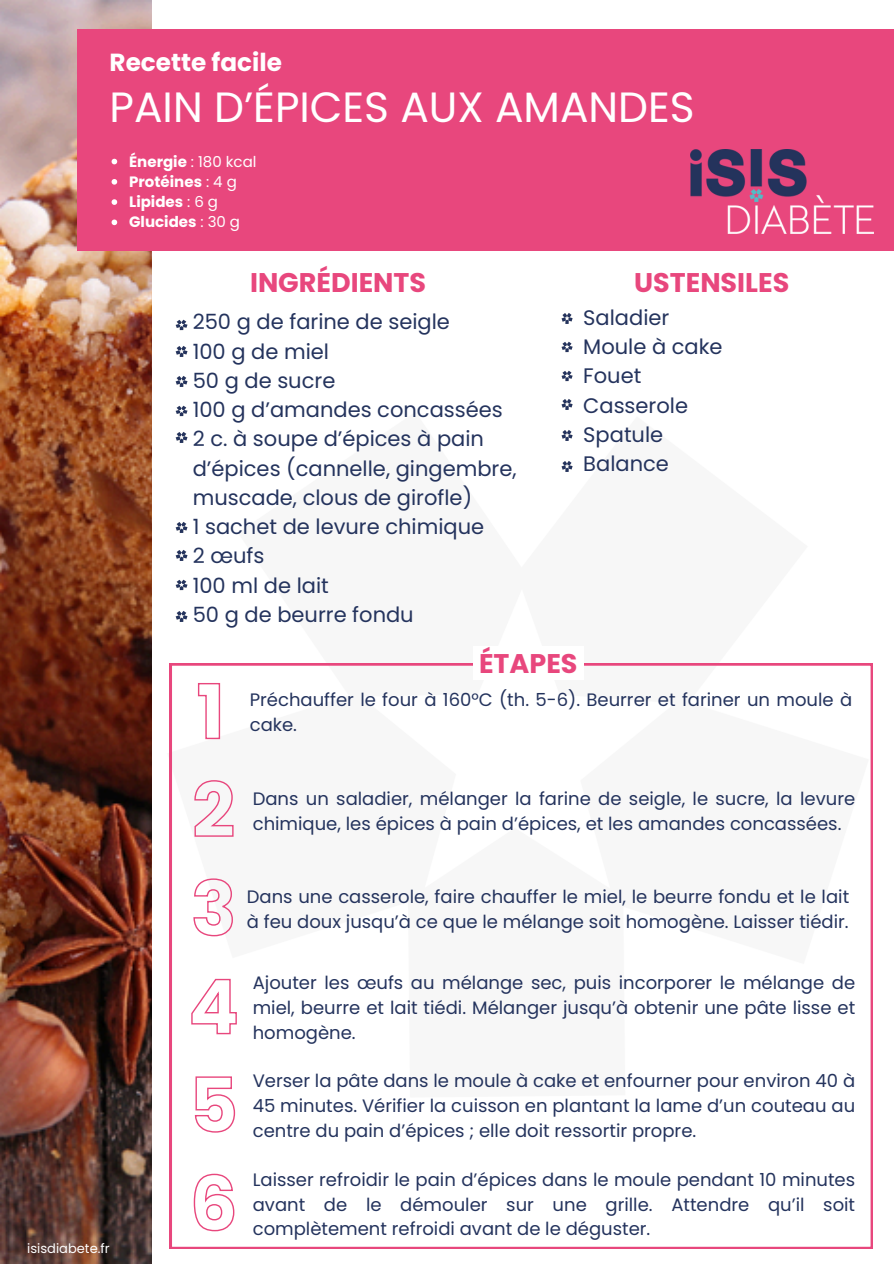
<style>
.page{position:relative;width:894px;height:1264px;background:#fff}
.page>*{position:absolute;margin:0;border:0;box-sizing:border-box;transform-origin:0 0}
.t1{font:42.3px "Poppins";color:#fff}
.t2{font:700 27px "Poppins";color:#e8477d}
.t3{font:700 24.75px "Poppins";color:#fff}
.t4{font:21px/29.2px "Poppins";color:#24335d}
.t5{font:18px/24.8px "Poppins";color:#24335d}
.t6{font:700 15px "Poppins";color:#fff}
.t7{font:15px "Poppins";color:#fff}
.t8{font:13.05px "Poppins";color:#fff}
.s1{font-weight:700}
.s2{font-weight:400}
</style>
<div class="page">
<img style="left:0;top:0;width:151px;height:1263px">
<div style="left:77px;top:29px;width:816px;height:222px;background:#e8477d"></div>
<img style="left:690px;top:149px;width:183px;height:85px">
<svg style="left:170px;top:663px;width:702px;height:585px"></svg>
<div style="left:473px;top:647px;width:110px;height:33px;background:#fff"></div>
<img style="left:561px;top:313px;width:12px;height:11px">
<img style="left:561px;top:341px;width:12px;height:12px">
<svg style="left:561px;top:370px;width:12px;height:12px"></svg>
<svg style="left:561px;top:399px;width:12px;height:11px"></svg>
<img style="left:561px;top:430px;width:12px;height:11px">
<img style="left:561px;top:461px;width:12px;height:11px">
<img style="left:175px;top:319px;width:13px;height:12px">
<img style="left:175px;top:346px;width:13px;height:11px">
<img style="left:175px;top:405px;width:13px;height:12px">
<img style="left:175px;top:376px;width:13px;height:11px">
<svg style="left:175px;top:432px;width:13px;height:11px"></svg>
<img style="left:175px;top:579px;width:13px;height:12px">
<svg style="left:175px;top:522px;width:13px;height:11px"></svg>
<img style="left:175px;top:550px;width:13px;height:11px">
<img style="left:175px;top:611px;width:13px;height:11px">
<svg style="left:197px;top:682px;width:24px;height:57px"></svg>
<svg style="left:175px;top:779px;width:59px;height:62px"></svg>
<svg style="left:111px;top:159px;width:6px;height:5px"></svg>
<svg style="left:111px;top:179px;width:6px;height:6px"></svg>
<svg style="left:111px;top:199px;width:6px;height:6px"></svg>
<svg style="left:111px;top:219px;width:6px;height:6px"></svg>
<svg style="left:193px;top:877px;width:40px;height:60px"></svg>
<svg style="left:194px;top:1075px;width:42px;height:58px"></svg>
<svg style="left:190px;top:978px;width:47px;height:56px"></svg>
<svg style="left:193px;top:1172px;width:42px;height:59px"></svg>
<p class="t3" style="left:110px;top:45px;width:174px">Recette facile</p>
<h2 class="t1" style="left:110px;top:77px;width:586px">PAIN D’ÉPICES AUX AMANDES</h2>
<p class="t7" style="left:129px;top:151px;width:129px"><span class="s1">Énergie</span> : 180 kcal</p>
<p class="t6" style="left:129px;top:171px;width:109px">Protéines <span class="s2">: 4 g</span></p>
<p class="t6" style="left:129px;top:191px;width:90px">Lipides <span class="s2">: 6 g</span></p>
<p class="t6" style="left:129px;top:212px;width:112px">Glucides <span class="s2">: 30 g</span></p>
<p class="t2" style="left:250px;top:263px;width:178px">INGRÉDIENTS</p>
<p class="t4" style="left:193px;top:307px;width:325px">250 g de farine de seigle<br>100 g de miel<br>50 g de sucre<br>100 g d’amandes concassées<br>2 c. à soupe d’épices à pain d’épices (cannelle, gingembre, muscade, clous de girofle)<br>1 sachet de levure chimique<br>2 œufs<br>100 ml de lait<br>50 g de beurre fondu</p>
<h3 class="t2" style="left:634px;top:263px;width:157px">USTENSILES</h3>
<h1 class="t4" style="left:583px;top:303px;width:141px">Saladier<br>Moule à cake<br>Fouet<br>Casserole<br>Spatule<br>Balance</h1>
<p class="t2" style="left:479px;top:644px;width:100px">ÉTAPES</p>
<p class="t5" style="left:250px;top:687px;width:603px">Préchauffer le four à 160°C (th. 5-6). Beurrer et fariner un moule à cake.</p>
<p class="t5" style="left:253px;top:786px;width:603px">Dans un saladier, mélanger la farine de seigle, le sucre, la levure chimique, les épices à pain d’épices, et les amandes concassées.</p>
<p class="t5" style="left:247px;top:884px;width:603px">Dans une casserole, faire chauffer le miel, le beurre fondu et le lait à feu doux jusqu’à ce que le mélange soit homogène. Laisser tiédir.</p>
<h2 class="t5" style="left:253px;top:970px;width:603px;text-align:justify">Ajouter les œufs au mélange sec, puis incorporer le mélange de miel, beurre et lait tiédi. Mélanger jusqu’à obtenir une pâte lisse et homogène.</h2>
<h4 class="t5" style="left:253px;top:1068px;width:603px;text-align:justify">Verser la pâte dans le moule à cake et enfourner pour environ 40 à 45 minutes. Vérifier la cuisson en plantant la lame d’un couteau au centre du pain d’épices ; elle doit ressortir propre.</h4>
<p class="t8" style="left:27px;top:1239px;width:84px">isisdiabete.fr</p>
<p class="t5" style="left:253px;top:1167px;width:603px;text-align:justify">Laisser refroidir le pain d’épices dans le moule pendant 10 minutes avant de le démouler sur une grille. Attendre qu’il soit complètement refroidi avant de le déguster.</p>
</div>
